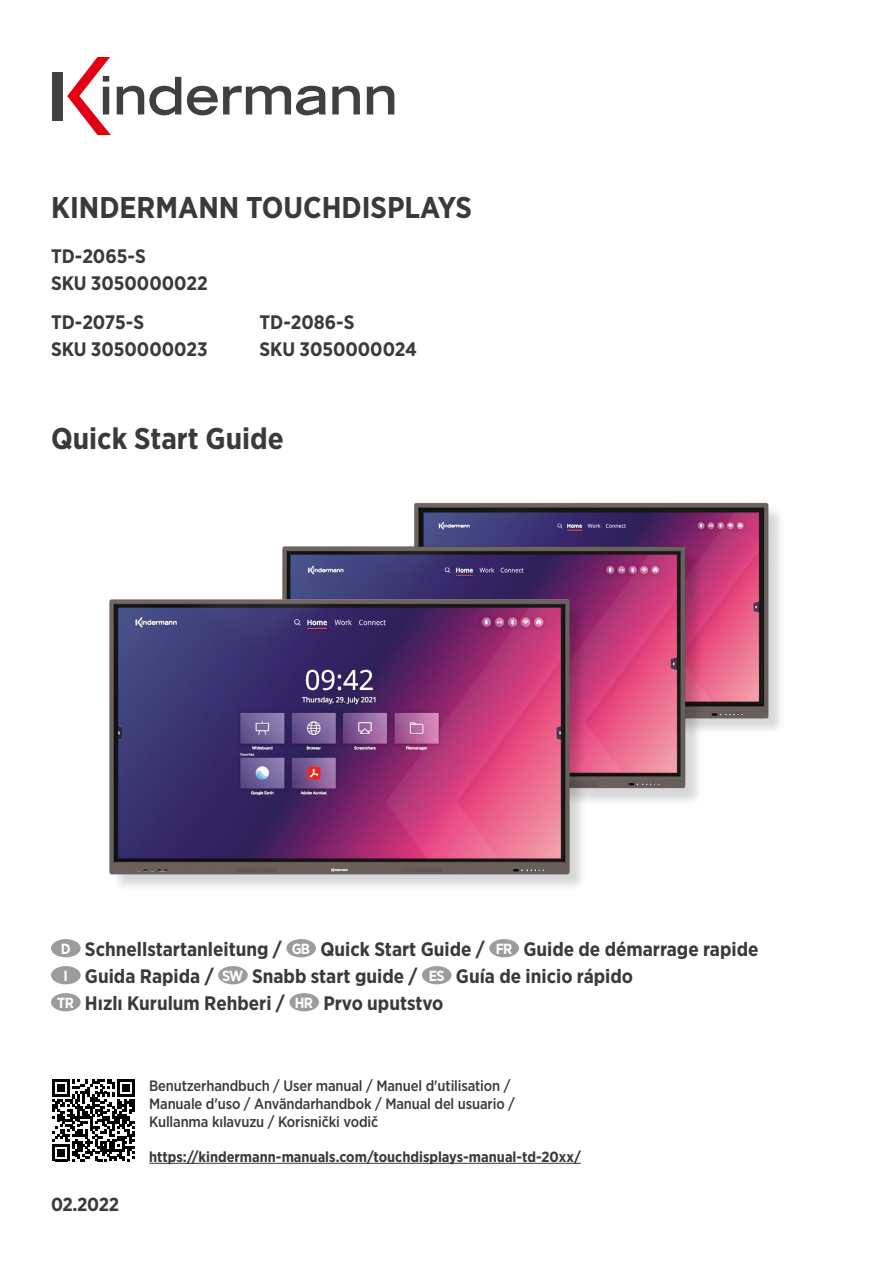
<style>
.page{position:relative;width:893px;height:1263px;background:#fff}
.page>*{position:absolute;margin:0;border:0;box-sizing:border-box;transform-origin:0 0}
.t1{font:700 30px "Gotham Narrow";color:#3a3a39}
.t2{font:700 19.5px/27px "Gotham Narrow";color:#3a3a39}
.t3{font:700 18.9px "Gotham Narrow";letter-spacing:-.02em;color:#3a3a39}
.t4{font:500 15px/18px "Gotham Narrow";letter-spacing:-.01em;color:#3a3a39}
.t5{font:700 14.7px "Gotham Narrow";color:#3a3a39}
.s1{font-size:14.7px;color:#fff}
</style>
<div class="page">
<div style="left:51px;top:939px;width:30px;height:18px;background:#9c9c9d;border-radius:50%"></div>
<div style="left:286px;top:939px;width:30px;height:18px;background:#9c9c9d;border-radius:50%"></div>
<div style="left:489px;top:939px;width:30px;height:18px;background:#9c9c9d;border-radius:50%"></div>
<div style="left:51px;top:966px;width:30px;height:18px;background:#9c9c9d;border-radius:50%"></div>
<div style="left:218px;top:966px;width:30px;height:18px;background:#9c9c9d;border-radius:50%"></div>
<div style="left:422px;top:966px;width:30px;height:18px;background:#9c9c9d;border-radius:50%"></div>
<div style="left:51px;top:993px;width:30px;height:18px;background:#9c9c9d;border-radius:50%"></div>
<div style="left:289px;top:993px;width:30px;height:18px;background:#9c9c9d;border-radius:50%"></div>
<div style="left:52px;top:72px;width:11px;height:48px;background:#40403f"></div>
<svg style="left:67px;top:57px;width:44px;height:78px"></svg>
<svg style="left:117px;top:77px;width:64px;height:38px"></svg>
<svg style="left:187px;top:86px;width:139px;height:29px"></svg>
<svg style="left:332px;top:86px;width:28px;height:28px"></svg>
<svg style="left:367px;top:86px;width:27px;height:28px"></svg>
<img style="left:414px;top:502px;width:366px;height:225px">
<div style="left:285px;top:549px;width:418px;height:257px;background:#000;opacity:.16"></div>
<img style="left:282px;top:538px;width:413px;height:255px">
<div style="left:111px;top:602px;width:477px;height:290px;background:#000;opacity:.16"></div>
<img style="left:109px;top:593px;width:468px;height:290px">
<hr style="left:149px;top:1163px;width:432px;height:1px;background:#3a3a39">
<svg style="left:52px;top:1079px;width:83px;height:82px"></svg>
<h1 class="t1" style="left:51px;top:188px;width:423px">KINDERMANN TOUCHDISPLAYS</h1>
<p class="t2" style="left:51px;top:242px;width:158px">TD-2065-S<br>SKU 3050000022</p>
<p class="t2" style="left:51px;top:308px;width:95px">TD-2075-S</p>
<p class="t2" style="left:260px;top:308px;width:97px">TD-2086-S</p>
<p class="t2" style="left:51px;top:335px;width:158px">SKU 3050000023</p>
<p class="t2" style="left:260px;top:335px;width:159px">SKU 3050000024</p>
<h1 class="t1" style="left:51px;top:419px;width:234px">Quick Start Guide</h1>
<p class="t2" style="left:61px;top:935px;width:699px"><span class="s1">D</span> Schnellstartanleitung / <span class="s1">GB</span> Quick Start Guide / <span class="s1">FR</span> Guide de démarrage rapide</p>
<p class="t2" style="left:63px;top:962px;width:571px"><span class="s1">I</span> Guida Rapida / <span class="s1">SW</span> Snabb start guide / <span class="s1">ES</span> Guía de inicio rápido</p>
<p class="t2" style="left:57px;top:989px;width:388px"><span class="s1">TR</span> Hızlı Kurulum Rehberi / <span class="s1">HR</span> Prvo uputstvo</p>
<p class="t3" style="left:51px;top:1192px;width:69px">02.2022</p>
<p class="t4" style="left:149px;top:1076px;width:367px">Benutzerhandbuch / User manual / Manuel d'utilisation /<br>Manuale d'uso / Användarhandbok / Manual del usuario /<br>Kullanma kılavuzu / Korisnički vodič</p>
<p class="t5" style="left:149px;top:1147px;width:433px">https://kindermann-manuals.com/touchdisplays-manual-td-20xx/</p>
</div>
